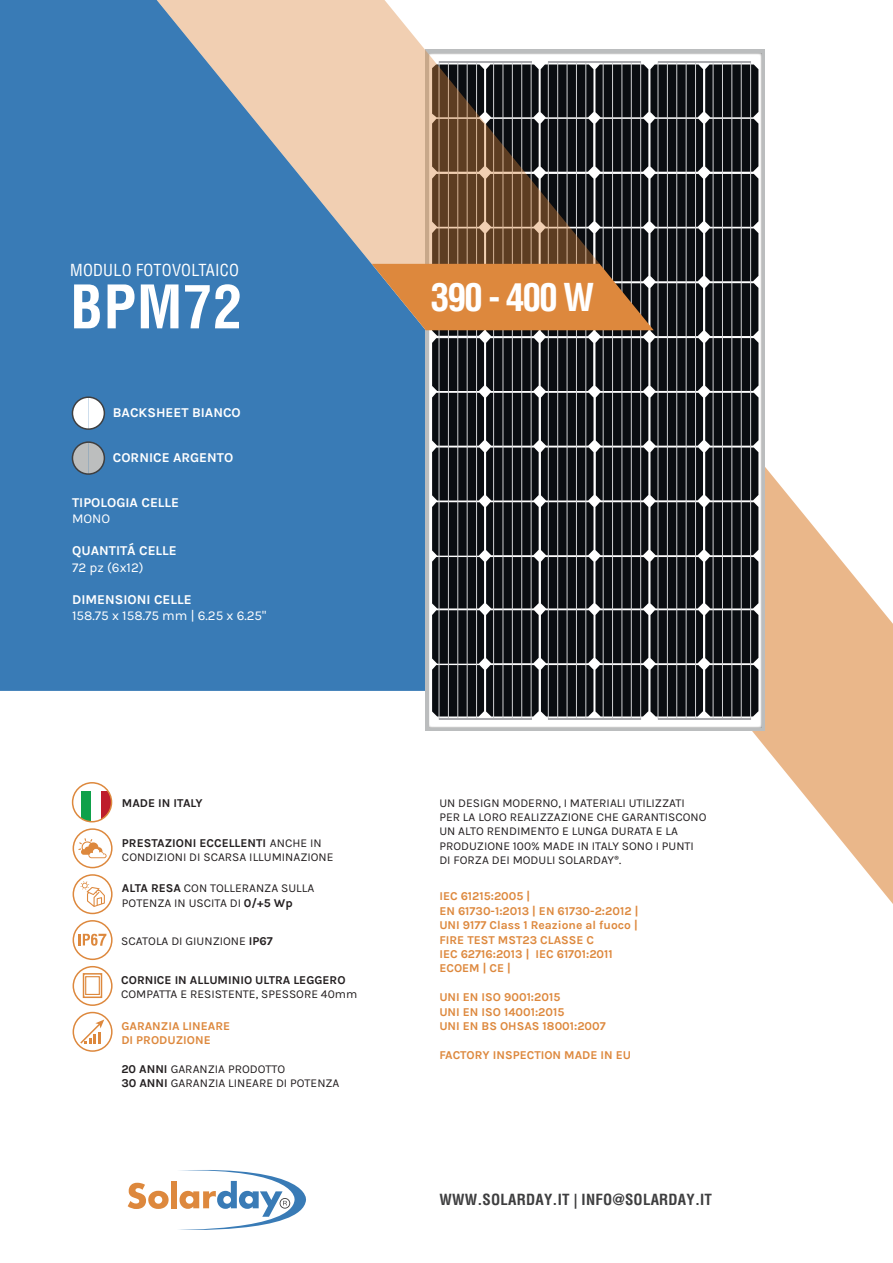
<style>
.page{position:relative;width:893px;height:1263px;background:#fff}
.page>*{position:absolute;margin:0;border:0;box-sizing:border-box;transform-origin:0 0}
.t1{font:700 condensed 58.5px "Helvetica LT Std";letter-spacing:.015em;color:#fff}
.t2{font:700 condensed 37.5px "Helvetica LT Std";letter-spacing:-.055em;color:#fff}
.t3{font:condensed 16.2px "Helvetica LT Std";letter-spacing:.015em;color:#fff}
.t4{font:700 condensed 15px "Helvetica LT Std";letter-spacing:.015em;color:#3e3e3f}
.t5{font:700 13.5px "Karla";color:#fff}
.t6{font:13.5px "Karla";color:#fff}
.t7{font:12px/14.4px "Karla";color:#231f20}
.t8{font:700 12px/14.4px "Karla";color:#dd883d}
.t9{font:700 12px "Karla";color:#231f20}
.s1{font-weight:700}
.s2{font-family:"Myriad Pro"}
</style>
<div class="page">
<svg style="left:752px;top:467px;width:141px;height:437px;fill:#eab78a"></svg>
<div style="left:0;top:0;width:719px;height:691px;background:#397bb6"></div>
<div style="left:429px;top:53px;width:332px;height:674px;background:linear-gradient(to right,#fff,#fff)"></div>
<hr style="left:439px;top:61px;width:1px;height:659px;background:#d1d2d4">
<hr style="left:448px;top:62px;width:1px;height:657px;background:#d1d2d4">
<hr style="left:503px;top:62px;width:1px;height:657px;background:#d1d2d4">
<hr style="left:557px;top:62px;width:1px;height:657px;background:#d1d2d4">
<hr style="left:612px;top:62px;width:1px;height:657px;background:#d1d2d4">
<hr style="left:667px;top:62px;width:1px;height:657px;background:#d1d2d4">
<hr style="left:722px;top:62px;width:1px;height:657px;background:#d1d2d4">
<hr style="left:458px;top:62px;width:1px;height:657px;background:#d1d2d4">
<hr style="left:467px;top:62px;width:1px;height:657px;background:#d1d2d4">
<hr style="left:476px;top:62px;width:1px;height:657px;background:#d1d2d4">
<hr style="left:493px;top:62px;width:1px;height:657px;background:#d1d2d4">
<hr style="left:512px;top:62px;width:1px;height:657px;background:#d1d2d4">
<hr style="left:521px;top:62px;width:1px;height:657px;background:#d1d2d4">
<hr style="left:531px;top:61px;width:1px;height:659px;background:#d1d2d4">
<hr style="left:548px;top:61px;width:1px;height:658px;background:#d1d2d4">
<hr style="left:567px;top:62px;width:1px;height:657px;background:#d1d2d4">
<hr style="left:576px;top:62px;width:1px;height:657px;background:#d1d2d4">
<hr style="left:586px;top:62px;width:1px;height:657px;background:#d1d2d4">
<hr style="left:603px;top:62px;width:1px;height:657px;background:#d1d2d4">
<hr style="left:622px;top:62px;width:1px;height:657px;background:#d1d2d4">
<hr style="left:631px;top:62px;width:1px;height:657px;background:#d1d2d4">
<hr style="left:640px;top:61px;width:1px;height:659px;background:#d1d2d4">
<hr style="left:658px;top:61px;width:1px;height:658px;background:#d1d2d4">
<hr style="left:676px;top:62px;width:1px;height:657px;background:#d1d2d4">
<hr style="left:686px;top:62px;width:1px;height:657px;background:#d1d2d4">
<hr style="left:695px;top:62px;width:1px;height:657px;background:#d1d2d4">
<hr style="left:713px;top:62px;width:1px;height:657px;background:#d1d2d4">
<hr style="left:732px;top:62px;width:1px;height:657px;background:#d1d2d4">
<hr style="left:741px;top:62px;width:1px;height:657px;background:#d1d2d4">
<hr style="left:750px;top:61px;width:1px;height:659px;background:#d1d2d4">
<hr style="left:548px;top:61px;width:93px;height:2px;background:#a8a9ad">
<hr style="left:658px;top:61px;width:93px;height:2px;background:#a8a9ad">
<hr style="left:439px;top:718px;width:92px;height:2px;background:#a8a9ad">
<hr style="left:548px;top:718px;width:93px;height:2px;background:#a8a9ad">
<hr style="left:658px;top:718px;width:93px;height:2px;background:#a8a9ad">
<svg style="left:73px;top:1012px;width:39px;height:39px"></svg>
<div style="left:73px;top:1012px;width:40px;height:40px;border:2px solid #dd883d;border-radius:50%"></div>
<svg style="left:79px;top:1019px;width:25px;height:26px"></svg>
<svg style="left:128px;top:1183px;width:41px;height:26px"></svg>
<div style="left:171px;top:1181px;width:6px;height:27px;background:#dd883d"></div>
<svg style="left:179px;top:1170px;width:127px;height:60px"></svg>
<svg style="left:73px;top:875px;width:39px;height:38px"></svg>
<div style="left:73px;top:874px;width:40px;height:40px;border:2px solid #dd883d;border-radius:50%"></div>
<svg style="left:80px;top:881px;width:25px;height:26px"></svg>
<div style="left:73px;top:920px;width:40px;height:40px;border:2px solid #dd883d;border-radius:50%"></div>
<svg style="left:79px;top:934px;width:27px;height:12px"></svg>
<svg style="left:73px;top:967px;width:39px;height:38px"></svg>
<div style="left:73px;top:966px;width:40px;height:40px;border:2px solid #dd883d;border-radius:50%"></div>
<div style="left:83px;top:973px;width:19px;height:25px;border:2px solid #dd883d"></div>
<div style="left:85px;top:976px;width:15px;height:19px;border:1px solid #dd883d"></div>
<svg style="left:73px;top:829px;width:39px;height:38px"></svg>
<div style="left:73px;top:828px;width:40px;height:40px;border:2px solid #dd883d;border-radius:50%"></div>
<svg style="left:78px;top:838px;width:29px;height:20px"></svg>
<div style="left:81px;top:791px;width:10px;height:30px;background:#0fa14a"></div>
<svg style="left:101px;top:791px;width:10px;height:30px"></svg>
<div style="left:72px;top:782px;width:40px;height:40px;border:2px solid #dd883d;border-radius:50%"></div>
<svg style="left:72px;top:397px;width:32px;height:32px"></svg>
<div style="left:72px;top:396px;width:33px;height:34px;border:2px solid #3e3e3f;border-radius:50%"></div>
<svg style="left:72px;top:442px;width:32px;height:32px"></svg>
<div style="left:72px;top:441px;width:33px;height:34px;border:2px solid #3e3e3f;border-radius:50%"></div>
<svg style="left:150px;top:0;width:449px;height:264px"></svg>
<svg style="left:371px;top:64px;width:387px;height:652px;background:#545352"></svg>
<h3 class="t3" style="left:70px;top:260px;width:170px">MODULO FOTOVOLTAICO</h3>
<h1 class="t1" style="left:70px;top:270px;width:174px">BPM72</h1>
<p class="t5" style="left:113px;top:404px;width:129px">BACKSHEET BIANCO</p>
<p class="t5" style="left:113px;top:449px;width:122px">CORNICE ARGENTO</p>
<p class="t5" style="left:72px;top:494px;width:109px">TIPOLOGIA CELLE</p>
<p class="t6" style="left:72px;top:511px;width:40px">MONO</p>
<p class="t5" style="left:72px;top:543px;width:106px">QUANTITÁ CELLE</p>
<p class="t6" style="left:72px;top:560px;width:73px">72 pz (6x12)</p>
<p class="t5" style="left:72px;top:592px;width:121px">DIMENSIONI CELLE</p>
<p class="t6" style="left:72px;top:608px;width:196px">158.75 x 158.75 mm | 6.25 x 6.25"</p>
<p class="t9" style="left:122px;top:796px;width:82px">MADE IN ITALY</p>
<p class="t7" style="left:122px;top:836px;width:213px"><span class="s1">PRESTAZIONI ECCELLENTI</span> ANCHE IN<br>CONDIZIONI DI SCARSA ILLUMINAZIONE</p>
<p class="t7" style="left:122px;top:881px;width:194px"><span class="s1">ALTA RESA</span> CON TOLLERANZA SULLA<br>POTENZA IN USCITA DI <span class="s1">0/+5 Wp</span></p>
<p class="t7" style="left:121px;top:934px;width:153px">SCATOLA DI GIUNZIONE <span class="s1">IP67</span></p>
<p class="t9" style="left:121px;top:973px;width:226px">CORNICE IN ALLUMINIO ULTRA LEGGERO</p>
<p class="t7" style="left:121px;top:987px;width:238px">COMPATTA E RESISTENTE, SPESSORE 40mm</p>
<p class="t8" style="left:121px;top:1018px;width:110px">GARANZIA LINEARE<br>DI PRODUZIONE</p>
<p class="t7" style="left:121px;top:1062px;width:220px"><span class="s1">20 ANNI</span> GARANZIA PRODOTTO<br><span class="s1">30 ANNI</span> GARANZIA LINEARE DI POTENZA</p>
<h2 class="t2" style="left:431px;top:274px;width:165px">390 - 400 W</h2>
<p class="t7" style="left:439px;top:796px;width:269px">UN DESIGN MODERNO, I MATERIALI UTILIZZATI PER LA LORO REALIZZAZIONE CHE GARANTISCONO UN ALTO RENDIMENTO E LUNGA DURATA E LA PRODUZIONE 100% MADE IN ITALY SONO I PUNTI DI FORZA DEI MODULI SOLARDAY<span class="s2">®</span>.</p>
<p class="t8" style="left:439px;top:889px;width:200px">IEC 61215:2005 |<br>EN 61730-1:2013 | EN 61730-2:2012 |<br>UNI 9177 Class 1 Reazione al fuoco |<br>FIRE TEST MST23 CLASSE C<br>IEC 62716:2013 | IEC 61701:2011<br>ECOEM | CE |</p>
<p class="t8" style="left:439px;top:990px;width:168px">UNI EN ISO 9001:2015<br>UNI EN ISO 14001:2015<br>UNI EN BS OHSAS 18001:2007</p>
<p class="t8" style="left:439px;top:1047px;width:193px">FACTORY INSPECTION MADE IN EU</p>
<p class="t4" style="left:439px;top:1190px;width:274px">WWW.SOLARDAY.IT | INFO@SOLARDAY.IT</p>
</div>
